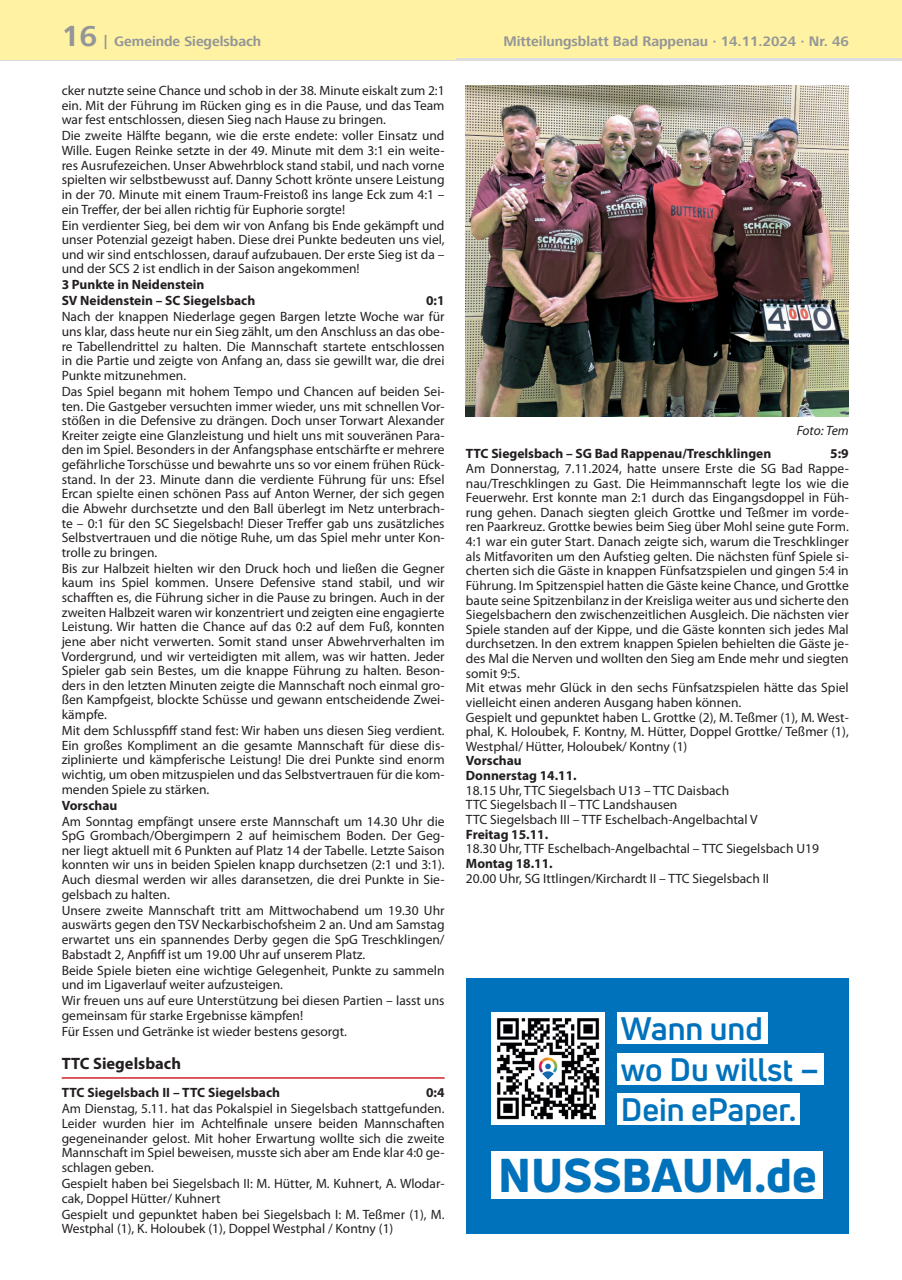
<style>
.page{position:relative;width:902px;height:1280px;background:#fff}
.page>*{position:absolute;margin:0;border:0;box-sizing:border-box;transform-origin:0 0}
.t1{font:800 46.5px "Uni Neue";color:#0072bc}
.t2{font:700 31.8px/40.3px "Uni Neue";color:#0072bc}
.NM_Rubrik_Siegelsbach{font:700 16.5px "Myriad Pro";color:#231f20}
.t3{font:700 14.25px "Frutiger Next LT";color:#939598}
.NM_Textblock{font:13.5px/14.5px "Myriad Pro";color:#231f20;text-align:justify}
.NM_Textblock-2{font:700 13.5px "Myriad Pro";color:#231f20}
.NM_Zwischenüberschrift{font:700 13.5px "Myriad Pro";color:#231f20}
.NM_Überschrift{font:700 13.5px "Myriad Pro";color:#231f20}
.NM_Bild{font:italic 13.5px "Myriad Pro";letter-spacing:-.005em;color:#231f20}
.s1{font-size:30px}
</style>
<div class="page">
<div style="left:0;top:0;width:901px;height:60px;background:#fff2a2"></div>
<hr style="left:0;top:58px;width:901px;height:3px;background:#dcdddf">
<div style="left:0;top:0;width:455px;height:60px;background:#fff2a2"></div>
<img style="left:466px;top:85px;width:382px;height:331px">
<hr style="left:62px;top:1077px;width:382px;height:2px;background:#d1232a">
<div style="left:466px;top:978px;width:382px;height:255px;background:#0072bc"></div>
<div style="left:491px;top:1151px;width:332px;height:48px;background:#fff"></div>
<div style="left:617px;top:1012px;width:150px;height:32px;background:#fff"></div>
<img style="left:491px;top:1012px;width:113px;height:113px">
<div style="left:617px;top:1053px;width:206px;height:31px;background:#fff"></div>
<div style="left:617px;top:1093px;width:182px;height:32px;background:#fff"></div>
<p class="t3" style="left:62px;top:33px;width:201px"><span class="s1">16</span> | Gemeinde Siegelsbach</p>
<p class="t3" style="left:503px;top:33px;width:347px">Mitteilungsblatt Bad Rappenau · 14.11.2024 · Nr. 46</p>
<p class="NM_Textblock" style="left:62px;top:83px;width:384px">cker nutzte seine Chance und schob in der 38. Minute eiskalt zum 2:1 ein. Mit der Führung im Rücken ging es in die Pause, und das Team war fest entschlossen, diesen Sieg nach Hause zu bringen.</p>
<p class="NM_Textblock" style="left:62px;top:128px;width:384px">Die zweite Hälfte begann, wie die erste endete: voller Einsatz und Wille. Eugen Reinke setzte in der 49. Minute mit dem 3:1 ein weite&shy;res Ausrufezeichen. Unser Abwehrblock stand stabil, und nach vorne spielten wir selbstbewusst auf. Danny Schott krönte unsere Leistung in der 70. Minute mit einem Traum-Freistoß ins lange Eck zum 4:1 – ein Treffer, der bei allen richtig für Euphorie sorgte!</p>
<p class="NM_Textblock" style="left:62px;top:218px;width:384px">Ein verdienter Sieg, bei dem wir von Anfang bis Ende gekämpft und unser Potenzial gezeigt haben. Diese drei Punkte bedeuten uns viel, und wir sind entschlossen, darauf aufzubauen. Der erste Sieg ist da – und der SCS 2 ist endlich in der Saison angekommen!</p>
<p class="NM_Zwischenüberschrift" style="left:62px;top:276px;width:144px">3 Punkte in Neidenstein</p>
<p class="NM_Zwischenüberschrift" style="left:62px;top:292px;width:195px">SV Neidenstein – SC Siegelsbach</p>
<p class="NM_Zwischenüberschrift" style="left:426px;top:292px;width:20px">0:1</p>
<p class="NM_Textblock" style="left:62px;top:309px;width:384px">Nach der knappen Niederlage gegen Bargen letzte Woche war für uns klar, dass heute nur ein Sieg zählt, um den Anschluss an das obe&shy;re Tabellendrittel zu halten. Die Mannschaft startete entschlossen in die Partie und zeigte von Anfang an, dass sie gewillt war, die drei Punkte mitzunehmen.</p>
<p class="NM_Textblock" style="left:62px;top:384px;width:384px">Das Spiel begann mit hohem Tempo und Chancen auf beiden Sei&shy;ten. Die Gastgeber versuchten immer wieder, uns mit schnellen Vor&shy;stößen in die Defensive zu drängen. Doch unser Torwart Alexander Kreiter zeigte eine Glanzleistung und hielt uns mit souveränen Para&shy;den im Spiel. Besonders in der Anfangsphase entschärfte er mehrere gefährliche Torschüsse und bewahrte uns so vor einem frühen Rück&shy;stand. In der 23. Minute dann die verdiente Führung für uns: Efsel Ercan spielte einen schönen Pass auf Anton Werner, der sich gegen die Abwehr durchsetzte und den Ball überlegt im Netz unterbrach&shy;te – 0:1 für den SC Siegelsbach! Dieser Treffer gab uns zusätzliches Selbstvertrauen und die nötige Ruhe, um das Spiel mehr unter Kon&shy;trolle zu bringen.</p>
<p class="NM_Textblock" style="left:62px;top:561px;width:384px">Bis zur Halbzeit hielten wir den Druck hoch und ließen die Gegner kaum ins Spiel kommen. Unsere Defensive stand stabil, und wir schafften es, die Führung sicher in die Pause zu bringen. Auch in der zweiten Halbzeit waren wir konzentriert und zeigten eine engagierte Leistung. Wir hatten die Chance auf das 0:2 auf dem Fuß, konnten jene aber nicht verwerten. Somit stand unser Abwehrverhalten im Vordergrund, und wir verteidigten mit allem, was wir hatten. Jeder Spieler gab sein Bestes, um die knappe Führung zu halten. Beson&shy;ders in den letzten Minuten zeigte die Mannschaft noch einmal gro&shy;ßen Kampfgeist, blockte Schüsse und gewann entscheidende Zwei&shy;kämpfe.</p>
<p class="NM_Textblock" style="left:62px;top:723px;width:384px">Mit dem Schlusspfiff stand fest: Wir haben uns diesen Sieg verdient.<br>Ein großes Kompliment an die gesamte Mannschaft für diese dis&shy;ziplinierte und kämpferische Leistung! Die drei Punkte sind enorm wichtig, um oben mitzuspielen und das Selbstvertrauen für die kom&shy;menden Spiele zu stärken.</p>
<p class="NM_Zwischenüberschrift" style="left:62px;top:796px;width:57px">Vorschau</p>
<p class="NM_Textblock" style="left:62px;top:813px;width:384px">Am Sonntag empfängt unsere erste Mannschaft um 14.30 Uhr die SpG Grombach/Obergimpern 2 auf heimischem Boden. Der Geg&shy;ner liegt aktuell mit 6 Punkten auf Platz 14 der Tabelle. Letzte Saison konnten wir uns in beiden Spielen knapp durchsetzen (2:1 und 3:1).<br>Auch diesmal werden wir alles daransetzen, die drei Punkte in Sie&shy;gelsbach zu halten.</p>
<p class="NM_Textblock" style="left:62px;top:903px;width:384px">Unsere zweite Mannschaft tritt am Mittwochabend um 19.30 Uhr auswärts gegen den TSV Neckarbischofsheim 2 an. Und am Samstag erwartet uns ein spannendes Derby gegen die SpG Treschklingen/ Babstadt 2, Anpfiff ist um 19.00 Uhr auf unserem Platz.</p>
<p class="NM_Textblock" style="left:62px;top:962px;width:384px">Beide Spiele bieten eine wichtige Gelegenheit, Punkte zu sammeln und im Ligaverlauf weiter aufzusteigen.</p>
<p class="NM_Textblock" style="left:62px;top:993px;width:384px">Wir freuen uns auf eure Unterstützung bei diesen Partien – lasst uns gemeinsam für starke Ergebnisse kämpfen!</p>
<p class="NM_Textblock" style="left:62px;top:1024px;width:287px">Für Essen und Getränke ist wieder bestens gesorgt.</p>
<p class="NM_Rubrik_Siegelsbach" style="left:62px;top:1052px;width:121px">TTC Siegelsbach</p>
<p class="NM_Überschrift" style="left:62px;top:1084px;width:220px">TTC Siegelsbach II – TTC Siegelsbach</p>
<p class="NM_Überschrift" style="left:426px;top:1084px;width:20px">0:4</p>
<p class="NM_Textblock" style="left:62px;top:1101px;width:384px">Am Dienstag, 5.11. hat das Pokalspiel in Siegelsbach stattgefunden.<br>Leider wurden hier im Achtelfinale unsere beiden Mannschaften gegeneinander gelost. Mit hoher Erwartung wollte sich die zweite Mannschaft im Spiel beweisen, musste sich aber am Ende klar 4:0 ge&shy;schlagen geben.</p>
<p class="NM_Textblock" style="left:62px;top:1176px;width:384px">Gespielt haben bei Siegelsbach II: M. Hütter, M. Kuhnert, A. Wlodar&shy;cak, Doppel Hütter/ Kuhnert</p>
<p class="NM_Textblock" style="left:62px;top:1206px;width:384px">Gespielt und gepunktet haben bei Siegelsbach I: M. Teßmer (1), M.<br>Westphal (1), K. Holoubek (1), Doppel Westphal / Kontny (1)</p>
<p class="NM_Bild" style="left:796px;top:422px;width:54px">Foto: Tem</p>
<p class="NM_Textblock-2" style="left:466px;top:445px;width:307px">TTC Siegelsbach – SG Bad Rappenau/Treschklingen</p>
<p class="NM_Textblock-2" style="left:830px;top:445px;width:20px">5:9</p>
<p class="NM_Textblock" style="left:466px;top:461px;width:384px">Am Donnerstag, 7.11.2024, hatte unsere Erste die SG Bad Rappe&shy;nau/Treschklingen zu Gast. Die Heimmannschaft legte los wie die Feuerwehr. Erst konnte man 2:1 durch das Eingangsdoppel in Füh&shy;rung gehen. Danach siegten gleich Grottke und Teßmer im vorde&shy;ren Paarkreuz. Grottke bewies beim Sieg über Mohl seine gute Form.<br>4:1 war ein guter Start. Danach zeigte sich, warum die Treschklinger als Mitfavoriten um den Aufstieg gelten. Die nächsten fünf Spiele si&shy;cherten sich die Gäste in knappen Fünfsatzspielen und gingen 5:4 in Führung. Im Spitzenspiel hatten die Gäste keine Chance, und Grottke baute seine Spitzenbilanz in der Kreisliga weiter aus und sicherte den Siegelsbachern den zwischenzeitlichen Ausgleich. Die nächsten vier Spiele standen auf der Kippe, und die Gäste konnten sich jedes Mal durchsetzen. In den extrem knappen Spielen behielten die Gäste je&shy;des Mal die Nerven und wollten den Sieg am Ende mehr und siegten somit 9:5.</p>
<p class="NM_Textblock" style="left:466px;top:680px;width:384px">Mit etwas mehr Glück in den sechs Fünfsatzspielen hätte das Spiel vielleicht einen anderen Ausgang haben können.</p>
<p class="NM_Textblock" style="left:466px;top:710px;width:384px">Gespielt und gepunktet haben L. Grottke (2), M. Teßmer (1), M. West&shy;phal, K. Holoubek, F. Kontny, M. Hütter, Doppel Grottke/ Teßmer (1), Westphal/ Hütter, Holoubek/ Kontny (1)</p>
<p class="NM_Textblock-2" style="left:466px;top:752px;width:57px">Vorschau</p>
<p class="NM_Textblock-2" style="left:466px;top:767px;width:112px">Donnerstag 14.11.</p>
<p class="NM_Textblock" style="left:466px;top:783px;width:265px">18.15 Uhr, TTC Siegelsbach U13 – TTC Daisbach</p>
<p class="NM_Textblock" style="left:466px;top:797px;width:213px">TTC Siegelsbach II – TTC Landshausen</p>
<p class="NM_Textblock" style="left:466px;top:812px;width:293px">TTC Siegelsbach III – TTF Eschelbach-Angelbachtal V</p>
<p class="NM_Textblock-2" style="left:466px;top:825px;width:84px">Freitag 15.11.</p>
<p class="NM_Textblock" style="left:466px;top:841px;width:354px">18.30 Uhr, TTF Eschelbach-Angelbachtal – TTC Siegelsbach U19</p>
<p class="NM_Textblock-2" style="left:466px;top:854px;width:88px">Montag 18.11.</p>
<p class="NM_Textblock" style="left:466px;top:870px;width:305px">20.00 Uhr, SG Ittlingen/Kirchardt II – TTC Siegelsbach II</p>
<p class="t2" style="left:621px;top:1008px;width:200px">Wann und<br>wo Du willst –<br>Dein ePaper.</p>
<p class="t1" style="left:498px;top:1144px;width:320px">NUSSBAUM.de</p>
</div>
